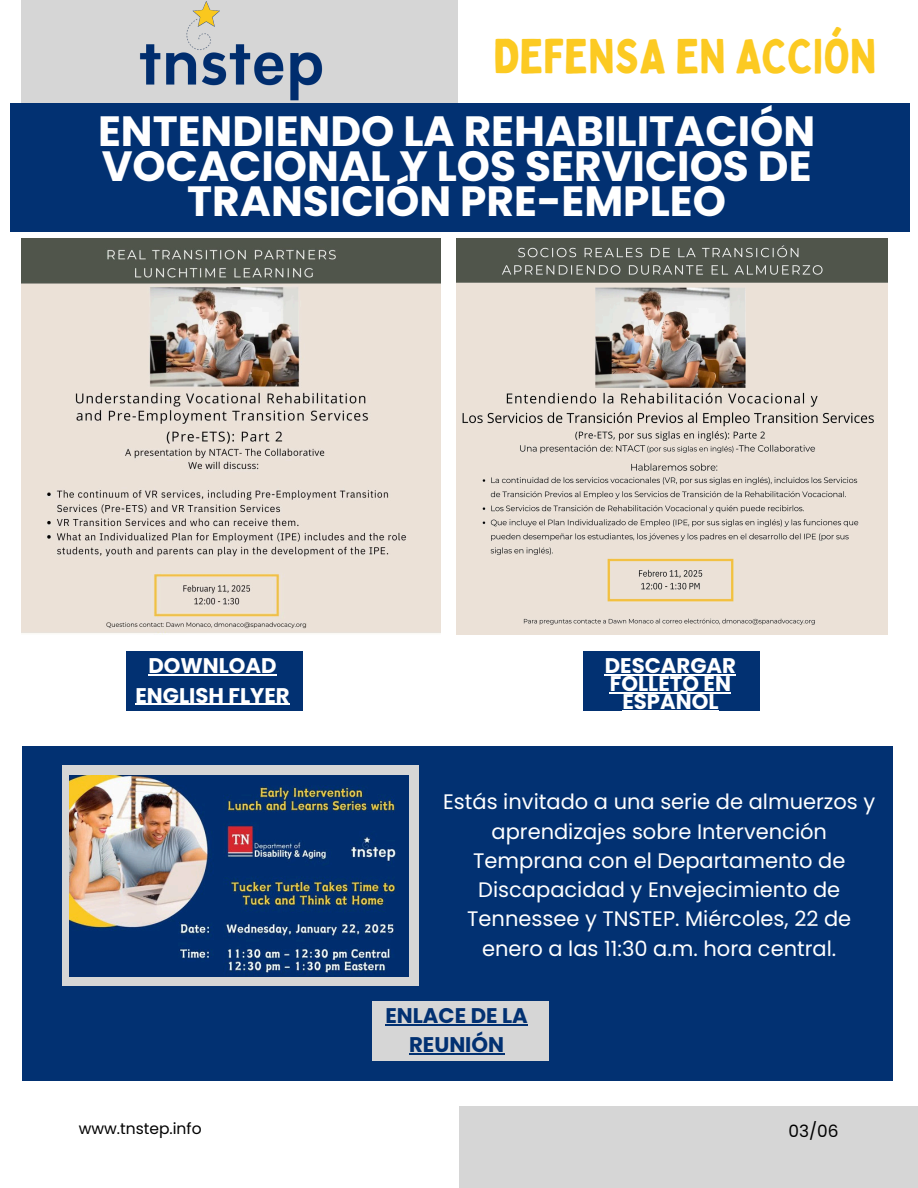
<style>
.page{position:relative;width:918px;height:1188px;background:#fff}
.page>*{position:absolute;margin:0;border:0;box-sizing:border-box;transform-origin:0 0}
.t1{font:48px "Bobby Jones";color:#fcca22}
.t2{font:700 42.3px/34.8px "Poppins";color:#fff;text-align:center}
.t3{font:700 21.15px/18px "Poppins";color:#fff;text-align:center}
.t4{font:700 21.15px/29.2px "Poppins";color:#023172;text-align:center}
.t5{font:21px/29.2px "Poppins";color:#fff;text-align:center}
.t6{font:16.95px "Poppins";color:#000}
.t7{font:15.45px "Poppins";color:#000}
</style>
<div class="page">
<div style="left:10px;top:103px;width:900px;height:129px;background:#023172"></div>
<img style="left:22px;top:239px;width:418px;height:395px">
<div style="left:22px;top:0;width:436px;height:103px;background:#d6d6d6"></div>
<div style="left:459px;top:1106px;width:459px;height:82px;background:#d6d6d6"></div>
<img style="left:140px;top:1px;width:183px;height:100px">
<img style="left:457px;top:239px;width:431px;height:396px">
<div style="left:126px;top:651px;width:176px;height:60px;background:#023172"></div>
<hr style="left:148px;top:675px;width:129px;height:1px;background:#fff">
<hr style="left:135px;top:704px;width:155px;height:1px;background:#fff">
<div style="left:584px;top:651px;width:176px;height:60px;background:#023172"></div>
<div style="left:22px;top:746px;width:871px;height:334px;background:#023172"></div>
<div style="left:62px;top:766px;width:356px;height:220px;background:#d6d6d6"></div>
<img style="left:70px;top:775px;width:339px;height:201px">
<hr style="left:605px;top:675px;width:131px;height:1px;background:#fff">
<hr style="left:610px;top:693px;width:121px;height:1px;background:#fff">
<div style="left:372px;top:1001px;width:176px;height:60px;background:#d6d6d6"></div>
<hr style="left:385px;top:1024px;width:143px;height:1px;background:#023172">
<hr style="left:409px;top:1053px;width:95px;height:2px;background:#023172">
<h3 class="t1" style="left:494px;top:26px;width:384px">DEFENSA EN ACCIÓN</h3>
<h1 class="t2" style="left:98px;top:114px;width:719px">ENTENDIENDO LA REHABILITACIÓN<br>VOCACIONAL Y LOS SERVICIOS DE<br>TRANSICIÓN PRE-EMPLEO</h1>
<h2 class="t3" style="left:135px;top:651px;width:156px;line-height:29.2px">DOWNLOAD<br>ENGLISH FLYER</h2>
<p class="t3" style="left:605px;top:657px;width:133px">DESCARGAR<br>FOLLETO EN<br>ESPAÑOL</p>
<h3 class="t5" style="left:443px;top:787px;width:434px">Estás invitado a una serie de almuerzos y aprendizajes sobre Intervención Temprana con el Departamento de Discapacidad y Envejecimiento de Tennessee y TNSTEP. Miércoles, 22 de enero a las 11:30 a.m. hora central.</h3>
<h4 class="t4" style="left:385px;top:1001px;width:144px">ENLACE DE LA<br>REUNIÓN</h4>
<h3 class="t7" style="left:79px;top:1118px;width:124px">www.tnstep.info</h3>
<p class="t6" style="left:789px;top:1119px;width:52px">03/06</p>
</div>
